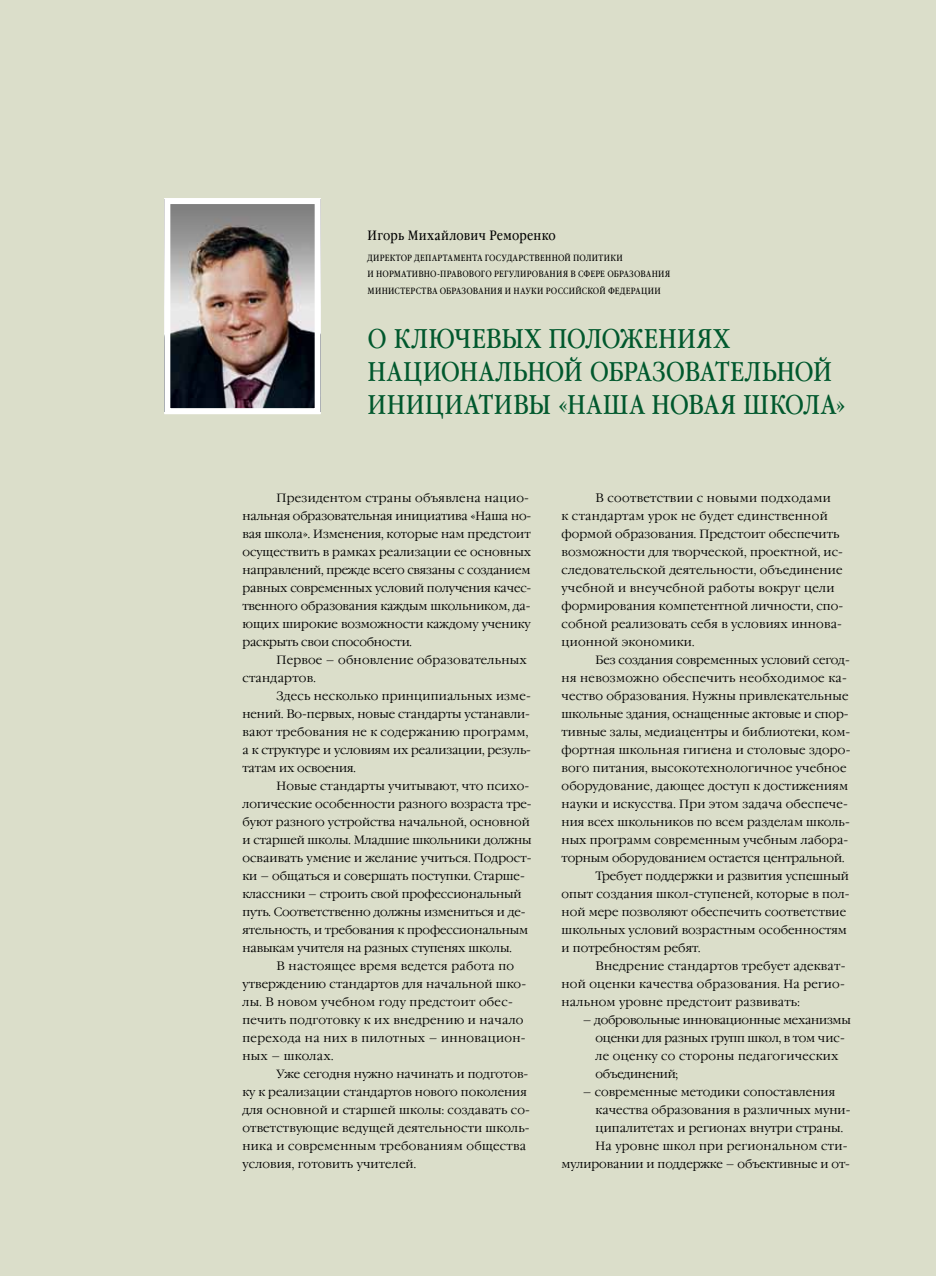
<style>
.page{position:relative;width:936px;height:1276px;background:#fff}
.page>*{position:absolute;margin:0;border:0;box-sizing:border-box;transform-origin:0 0}
.t1{font:27px "Garamond Book Narrow C";color:#00582d}
.t2{font:13.5px "Garamond Book Narrow C";letter-spacing:.015em;color:#000}
.t3{font:300 12px/18px "Garamond C";letter-spacing:.005em;color:#000}
.t4{font:300 12px/18px "Garamond C";letter-spacing:.025em;color:#000}
.t5{font:300 12px/18px "Garamond C";letter-spacing:-.02em;color:#000}
.t6{font:9px "Garamond Book Narrow C";letter-spacing:.035em;color:#000}
</style>
<div class="page">
<div style="left:0;top:0;width:935px;height:1276px;background:#dbdeca"></div>
<img style="left:171px;top:205px;width:142px;height:202px">
<div style="left:164px;top:198px;width:156px;height:216px;border:6px solid #fff"></div>
<p class="t2" style="left:367px;top:228px;width:189px">Игорь Михайлович Реморенко</p>
<p class="t6" style="left:367px;top:253px;width:13px">Директор</p>
<p class="t6" style="left:414px;top:253px;width:7px">департамента</p>
<p class="t6" style="left:484px;top:253px;width:7px">государственной</p>
<p class="t6" style="left:573px;top:253px;width:8px">политики</p>
<p class="t6" style="left:367px;top:269px;width:16px">и нормативно</p>
<p class="t6" style="left:437px;top:269px;width:10px">-правового</p>
<p class="t6" style="left:494px;top:269px;width:7px">регулирования</p>
<p class="t6" style="left:570px;top:269px;width:6px">всфере</p>
<p class="t6" style="left:607px;top:269px;width:7px">образования</p>
<p class="t6" style="left:367px;top:286px;width:15px">Министерства</p>
<p class="t6" style="left:439px;top:286px;width:7px">образования</p>
<p class="t6" style="left:505px;top:286px;width:7px">инауки</p>
<p class="t6" style="left:546px;top:286px;width:13px">Российской</p>
<p class="t6" style="left:608px;top:286px;width:14px">Федерации</p>
<h1 class="t1" style="left:367px;top:324px;width:46px">О ключевых</h1>
<h1 class="t1" style="left:548px;top:324px;width:20px">положениях</h1>
<h1 class="t1" style="left:367px;top:357px;width:19px">национальной</h1>
<h1 class="t1" style="left:590px;top:357px;width:17px">образовательной</h1>
<h1 class="t1" style="left:367px;top:390px;width:20px">инициативы</h1>
<h1 class="t1" style="left:558px;top:390px;width:50px">«Наша</h1>
<h1 class="t1" style="left:651px;top:390px;width:18px">новая</h1>
<h1 class="t1" style="left:743px;top:390px;width:20px">школа</h1>
<h1 class="t1" style="left:835px;top:390px;width:11px">»</h1>
<p class="t3" style="left:242px;top:489px;width:290px;text-indent:34px">Президентом страны объявлена нацио&shy;нальная образовательная инициатива «Наша но&shy;вая школа». Изменения, которые нам предстоит осуществить в рамках реализации ее основных направлений, прежде всего связаны с созданием равных современных условий получения качес&shy;твенного образования каждым школьником, да&shy;ющих широкие возможности каждому ученику раскрыть свои способности.</p>
<p class="t3" style="left:242px;top:651px;width:286px;text-indent:34px">Первое – обновление образовательных стандартов.</p>
<p class="t3" style="left:242px;top:687px;width:290px;text-indent:34px">Здесь несколько принципиальных изме&shy;нений. Во-первых, новые стандарты устанавли&shy;вают требования не к содержанию программ, а к структуре и условиям их реализации, резуль&shy;татам их освоения.</p>
<p class="t3" style="left:242px;top:777px;width:291px;text-indent:34px">Новые стандарты учитывают, что психо&shy;логические особенности разного возраста тре&shy;буют разного устройства начальной, основной и старшей школы. Младшие школьники должны осваивать умение и желание учиться. Подрост&shy;ки – общаться и совершать поступки. Старше&shy;классники – строить свой профессиональный путь. Соответственно должны измениться и де&shy;ятельность, и требования к профессиональным навыкам учителя на разных ступенях школы.</p>
<p class="t4" style="left:242px;top:957px;width:285px;text-indent:34px">В настоящее время ведется работа по утверждению стандартов для начальной шко&shy;лы. В новом учебном году предстоит обес&shy;печить подготовку к их внедрению и начало перехода на них в пилотных – инновацион&shy;ных – школах.</p>
<p class="t3" style="left:242px;top:1065px;width:289px;text-indent:34px">Уже сегодня нужно начинать и подготов&shy;ку к реализации стандартов нового поколения для основной и старшей школы: создавать со&shy;ответствующие ведущей деятельности школь&shy;ника и современным требованиям общества условия, готовить учителей.</p>
<p class="t3" style="left:561px;top:489px;width:283px;text-indent:34px">В соответствии с новыми подходами<br>к стандартам урок не будет единственной формой образования. Предстоит обеспечить возможности для творческой, проектной, ис&shy;следовательской деятельности, объединение учебной и внеучебной работы вокруг цели формирования компетентной личности, спо&shy;собной реализовать себя в условиях иннова&shy;ционной экономики.</p>
<p class="t3" style="left:595px;top:651px;width:256px">Без создания современных условий сегод-</p>
<p class="t4" style="left:561px;top:669px;width:287px">ня невозможно обеспечить необходимое ка-</p>
<p class="t3" style="left:561px;top:687px;width:288px">чество образования. Нужны привлекательные</p>
<p class="t3" style="left:561px;top:705px;width:288px">школьные здания, оснащенные актовые и спор-</p>
<p class="t3" style="left:561px;top:723px;width:290px">тивные залы, медиацентры и библиотеки, ком-</p>
<p class="t3" style="left:561px;top:741px;width:290px">фортная школьная гигиена и столовые здоро-</p>
<p class="t3" style="left:561px;top:759px;width:286px">вого питания, высокотехнологичное учебное</p>
<p class="t3" style="left:561px;top:777px;width:288px">оборудование, дающее доступ к достижениям</p>
<p class="t3" style="left:561px;top:795px;width:288px">науки и искусства. При этом задача обеспече-</p>
<p class="t3" style="left:561px;top:813px;width:290px">ния всех школьников по всем разделам школь-</p>
<p class="t3" style="left:561px;top:831px;width:288px">ных программ современным учебным лабора-</p>
<p class="t3" style="left:561px;top:849px;width:284px">торным оборудованием остается центральной.</p>
<p class="t3" style="left:595px;top:867px;width:255px">Требует поддержки и развития успешный</p>
<p class="t3" style="left:561px;top:885px;width:289px">опыт создания школ-ступеней, которые в пол-</p>
<p class="t3" style="left:561px;top:903px;width:286px">ной мере позволяют обеспечить соответствие</p>
<p class="t3" style="left:561px;top:921px;width:287px">школьных условий возрастным особенностям</p>
<p class="t3" style="left:561px;top:939px;width:140px">и потребностям ребят.</p>
<p class="t3" style="left:595px;top:957px;width:251px">Внедрение стандартов требует адекват-</p>
<p class="t3" style="left:561px;top:975px;width:285px">ной оценки качества образования. На регио-</p>
<p class="t3" style="left:561px;top:993px;width:240px">нальном уровне предстоит развивать:</p>
<p class="t5" style="left:595px;top:1011px;width:257px;text-indent:-13px">– добровольные инновационные механизмы оценки для разных групп школ, в том чис&shy;ле оценку со стороны педагогических объединений;</p>
<p class="t3" style="left:582px;top:1083px;width:254px">– современные методики сопоставления</p>
<p class="t3" style="left:595px;top:1101px;width:256px">качества образования в различных муни-</p>
<p class="t3" style="left:595px;top:1119px;width:249px">ципалитетах и регионах внутри страны.</p>
<p class="t3" style="left:595px;top:1137px;width:253px">На уровне школ при региональном сти-</p>
<p class="t3" style="left:561px;top:1155px;width:290px">мулировании и поддержке – объективные и от-</p>
</div>
